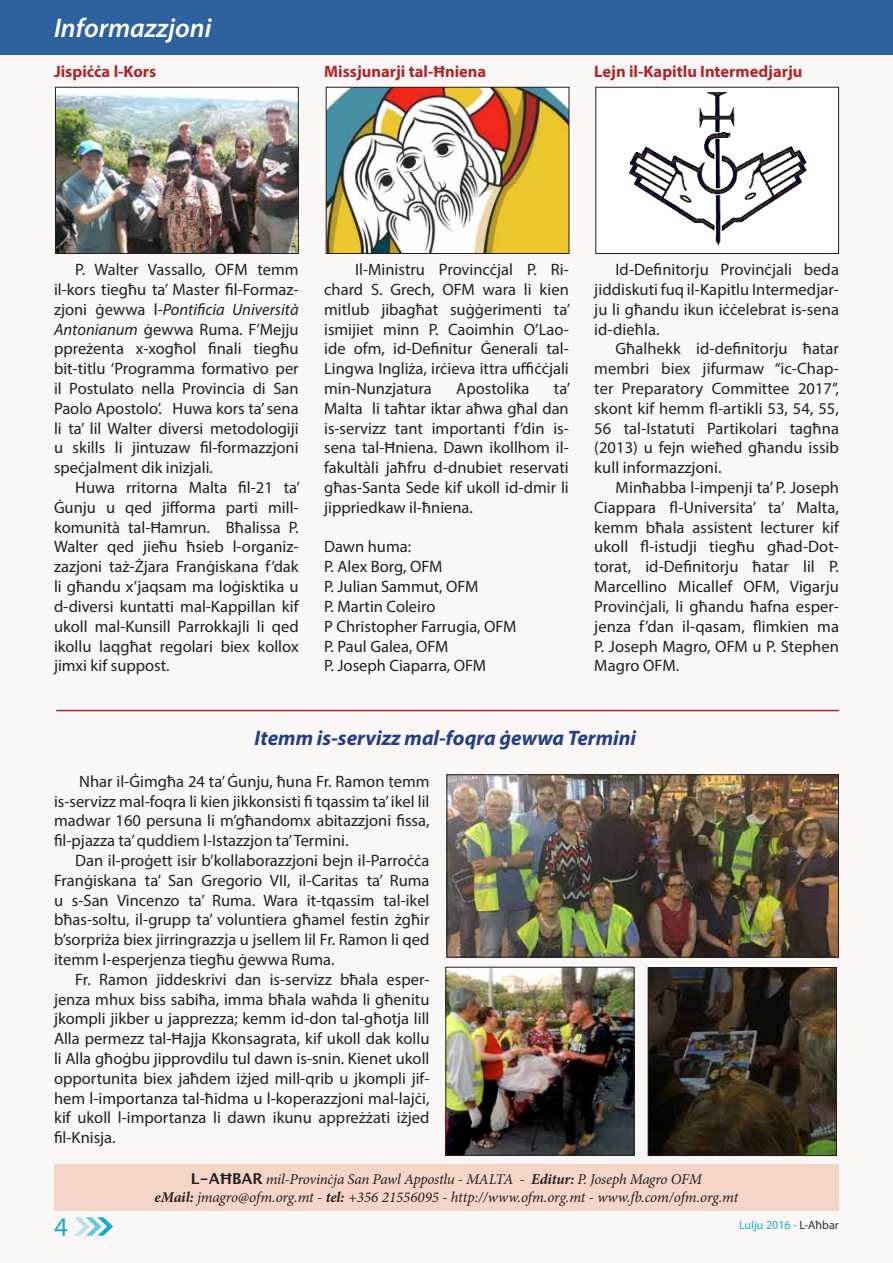
<style>
.page{position:relative;width:893px;height:1263px;background:#fbf7f6}
.page>*{position:absolute;margin:0;border:0;box-sizing:border-box;transform-origin:0 0}
.t1{font:italic 600 27px "Myriad Pro";color:#fff}
.t2{font:27px "Myriad Pro";color:#00acc8}
.t3{font:italic 700 21px "Myriad Pro";color:#233d89}
.t4{font:16.5px/19.8px "Myriad Pro";color:#231f20;text-align:justify}
.t5{font:700 16.5px "Myriad Pro";color:#ad272c}
.t6{font:italic 15px/17.7px "Minion Pro";letter-spacing:-.01em;color:#231f20;text-align:center}
.t7{font:12px "Myriad Pro";color:#00acc8}
.s1{font-style:italic}
.s2{font-family:"Lucida Grande";font-weight:700;font-style:normal}
.s3{font-weight:700}
.s4{color:#231f20}
</style>
<div class="page">
<div style="left:0;top:0;width:893px;height:54px;background:#2d629e"></div>
<div style="left:54px;top:1164px;width:785px;height:47px;background:#f5d5c7"></div>
<img style="left:448px;top:776px;width:389px;height:179px">
<div style="left:446px;top:774px;width:393px;height:183px;border:1px solid #231f20"></div>
<img style="left:57px;top:94px;width:240px;height:158px">
<div style="left:55px;top:87px;width:244px;height:167px;border:1px solid #231f20"></div>
<img style="left:328px;top:89px;width:239px;height:163px">
<div style="left:326px;top:87px;width:243px;height:167px;border:1px solid #231f20"></div>
<hr style="left:56px;top:710px;width:783px;height:1px;background:#ad272c">
<img style="left:447px;top:969px;width:185px;height:184px">
<div style="left:445px;top:967px;width:189px;height:188px;border:1px solid #231f20"></div>
<img style="left:650px;top:969px;width:185px;height:185px">
<div style="left:648px;top:967px;width:189px;height:189px;border:1px solid #231f20"></div>
<div style="left:596px;top:87px;width:243px;height:166px;background:#fff"></div>
<img style="left:629px;top:92px;width:178px;height:154px">
<div style="left:595px;top:87px;width:244px;height:167px;border:1px solid #231f20"></div>
<h1 class="t1" style="left:54px;top:11px;width:159px">Informazzjoni</h1>
<p class="t5" style="left:54px;top:61px;width:104px">Jispiċċa l-Kors</p>
<p class="t5" style="left:324px;top:61px;width:164px">Missjunarji tal-Ħniena</p>
<p class="t5" style="left:594px;top:61px;width:210px">Lejn il-Kapitlu Intermedjarju</p>
<p class="t4" style="left:54px;top:260px;width:246px;text-indent:21px">P. Walter Vassallo, OFM temm il-kors tiegħu ta’ Master fil-Formaz&shy;zjoni ġewwa l-<span class="s1">Pontificia Università Antonianum</span> ġewwa Ruma. F’Mejju ppreżenta x-xogħol finali tiegħu bit-titlu ‘Programma formativo per il Postulato nella Provincia di San Paolo Apostolo’. Huwa kors ta’ sena li ta’ lil Walter diversi metodologiji u skills li jintuzaw fil-formazzjoni speċjalment dik inizjali.</p>
<p class="t4" style="left:54px;top:477px;width:248px;text-indent:21px">Huwa rritorna Malta fil-21 ta’ Ġunju u qed jifforma parti mill&shy;komunità tal-Ħamrun. Bħalissa P.<br>Walter qed jieħu ħsieb l-organiz&shy;zazjoni taż-Żjara Franġiskana f’dak li għandu x’jaqsam ma loġisktika u d-diversi kuntatti mal-Kappillan kif ukoll mal-Kunsill Parrokkajli li qed ikollu laqgħat regolari biex kollox jimxi kif suppost.</p>
<p class="t4" style="left:324px;top:260px;width:248px;text-indent:31px">Il-Ministru Provincċjal P. Ri&shy;chard S. Grech, OFM wara li kien mitlub jibagħat suġġerimenti ta’ ismijiet minn P. Caoimhin O’Lao&shy;ide ofm, id-Definitur Ġenerali tal-Lingwa Ingliża, irċieva ittra uffiċċjali min-Nunzjatura</p>
<p class="t4" style="left:456px;top:378px;width:75px">Apostolika</p>
<p class="t4" style="left:324px;top:378px;width:248px;text-indent:230px">ta’ Malta li taħtar iktar aħwa għal dan is-servizz tant importanti f’din is&shy;sena tal-Ħniena. Dawn ikollhom il&shy;fakultàli jaħfru d-dnubiet reservati għas-Santa Sede kif ukoll id-dmir li jippriedkaw il-ħniena.</p>
<p class="t4" style="left:324px;top:537px;width:194px;text-align:left">Dawn huma:<br>P. Alex Borg, OFM<br>P. Julian Sammut, OFM<br>P. Martin Coleiro<br>P Christopher Farrugia, OFM<br>P. Paul Galea, OFM<br>P. Joseph Ciaparra, OFM</p>
<p class="t4" style="left:594px;top:260px;width:246px;text-indent:21px">Id-Definitorju Provinċjali beda jiddiskuti fuq il-Kapitlu Intermedjar&shy;ju li għandu ikun iċċelebrat is-sena id-dieħla.</p>
<p class="t4" style="left:594px;top:339px;width:246px;text-indent:21px">Għalhekk id-definitorju ħatar membri biex jifurmaw “ic-Chap&shy;ter Preparatory Committee 2017”, skont kif hemm fl-artikli 53, 54, 55, 56 tal-Istatuti Partikolari tagħna (2013) u fejn wieħed għandu issib kull informazzjoni.</p>
<p class="t4" style="left:594px;top:477px;width:246px;text-indent:21px">Minħabba l-impenji ta’ P. Joseph Ciappara fl-Universita’ ta’ Malta, kemm bħala assistent lecturer kif ukoll fl-istudji tiegħu għad-Dot&shy;torat, id-Definitorju ħatar lil P.<br>Marcellino Micallef OFM, Vigarju Provinċjali, li għandu ħafna esper&shy;jenza f’dan il-qasam, flimkien ma P. Joseph Magro, OFM u P. Stephen Magro OFM.</p>
<p class="t3" style="left:255px;top:724px;width:383px">Itemm is-servizz mal-foqra ġewwa Termini</p>
<p class="t4" style="left:54px;top:771px;width:377px;text-indent:25px">Nhar il-Ġimgħa 24 ta’ Ġunju, ħuna Fr. Ramon temm is-servizz mal-foqra li kien jikkonsisti fi tqassim ta’ ikel lil madwar 160 persuna li m’għandomx abitazzjoni fissa, fil-pjazza ta’ quddiem l-Istazzjon ta’ Termini.</p>
<p class="t4" style="left:54px;top:850px;width:377px;text-indent:21px">Dan il-proġett isir b’kollaborazzjoni bejn il-Parroċċa Franġiskana ta’ San Gregorio VII, il-Caritas ta’ Ruma u s-San Vincenzo ta’ Ruma. Wara it-tqassim tal-ikel bħas-soltu, il-grupp ta’ voluntiera għamel festin żgħir b’sorpriża biex jirringrazzja u jsellem lil Fr. Ramon li qed itemm l-esperjenza tiegħu ġewwa Ruma.</p>
<p class="t4" style="left:54px;top:969px;width:377px;text-indent:21px">Fr. Ramon jiddeskrivi dan is-servizz bħala esper&shy;jenza mhux biss sabiħa, imma bħala waħda li għenitu jkompli jikber u japprezza; kemm id-don tal-għotja lill Alla permezz tal-Ħajja Kkonsagrata, kif ukoll dak kollu li Alla għoġbu jipprovdilu tul dawn is-snin. Kienet ukoll opportunita biex jaħdem iżjed mill-qrib u jkompli jif&shy;hem l-importanza tal-ħidma u l-koperazzjoni mal-lajċi, kif ukoll l-importanza li dawn ikunu appreżżati iżjed fil-Knisja.</p>
<p class="t6" style="left:154px;top:1170px;width:585px"><span class="s2">L-AĦBAR</span> mil-Provinċja San Pawl Appostlu - MALTA - <span class="s3">Editur:</span> P. Joseph Magro OFM<br><span class="s3">eMail:</span> jmagro@ofm.org.mt - <span class="s3">tel:</span> +356 21556095 - http://www.ofm.org.mt - www.fb.com/ofm.org.mt</p>
<h1 class="t2" style="left:54px;top:1210px;width:15px">4</h1>
<p class="t7" style="left:739px;top:1218px;width:101px">Lulju 2016 - <span class="s4">L-Aħbar</span></p>
</div>
